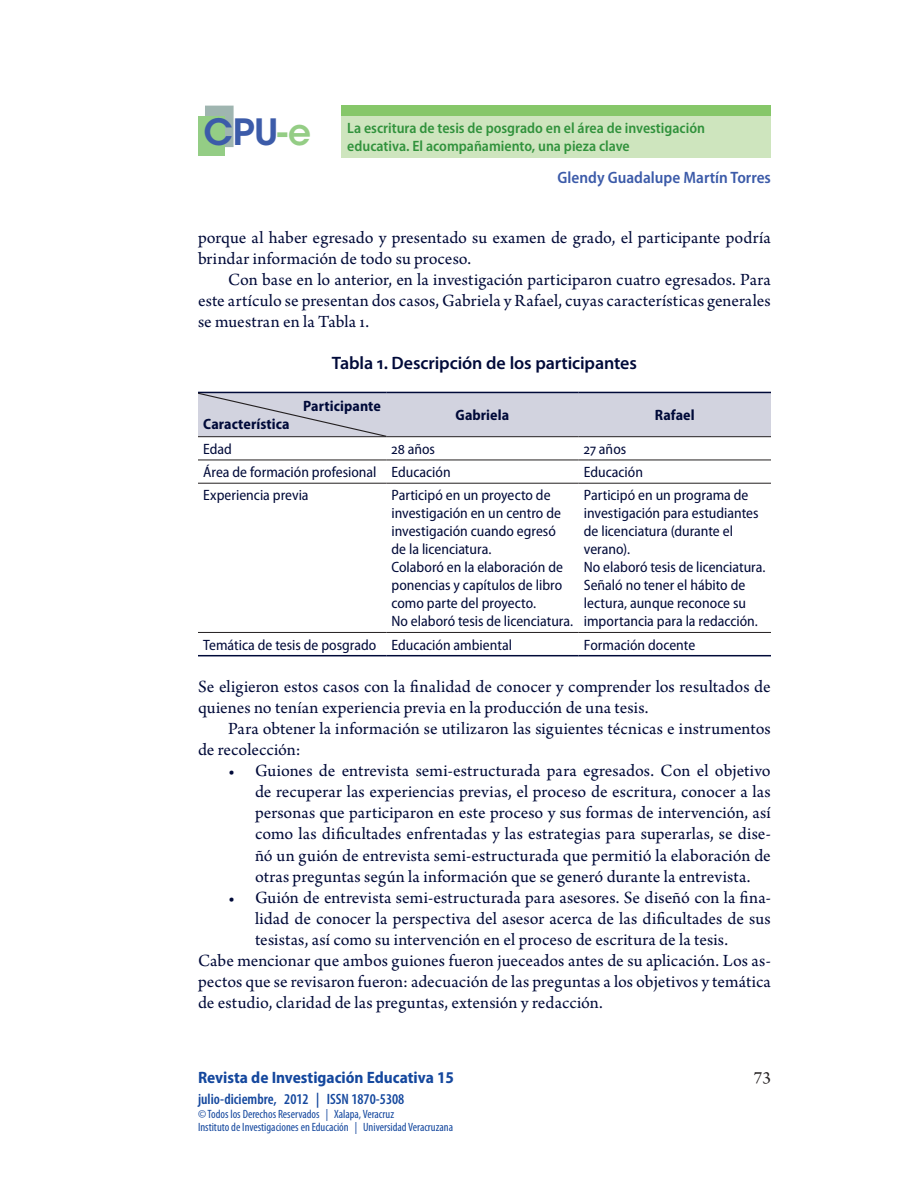
<style>
.page{position:relative;width:918px;height:1188px;background:#fff}
.page>*{position:absolute;margin:0;border:0;box-sizing:border-box;transform-origin:0 0}
.t1{font:600 36px "ITC Avant Garde Std";color:#3c5ba9}
.t2{font:18px/21px "Arno Pro";color:#000a39}
.t3{font:600 18px "Myriad Pro";letter-spacing:-.005em;color:#000a39}
.t4{font:18px "Arno Pro";color:#231f20}
.t5{font:700 semi-condensed 16.5px "Myriad Pro";color:#15489e}
.t6{font:600 semi-condensed 16.5px "Myriad Pro";color:#3c5ba9}
.t7{font:semi-condensed 15px/18px "Myriad Pro";color:#000a39}
.t8{font:600 semi-condensed 15px/18px "Myriad Pro";color:#31923c}
.t9{font:700 semi-condensed 15px "Myriad Pro";letter-spacing:.005em;color:#000a39}
.t10{font:600 condensed 15px "Myriad Pro";color:#15489e}
.t11{font:condensed 12px/13.5px "Myriad Pro";color:#15489e}
.s1{color:#94cd85}
</style>
<div class="page">
<div style="left:205px;top:106px;width:29px;height:41px;background:#9fb5b0;border:2px solid #9fb5b0"></div>
<div style="left:198px;top:116px;width:27px;height:40px;background:#94cd85"></div>
<div style="left:341px;top:116px;width:430px;height:41px;background:#cee5be"></div>
<div style="left:341px;top:106px;width:430px;height:10px;background:#86c769"></div>
<hr style="left:198px;top:460px;width:188px;height:1px;background:#231f20">
<hr style="left:386px;top:460px;width:193px;height:1px;background:#231f20">
<hr style="left:579px;top:460px;width:192px;height:1px;background:#231f20">
<hr style="left:198px;top:483px;width:188px;height:1px;background:#231f20">
<hr style="left:386px;top:483px;width:193px;height:1px;background:#231f20">
<hr style="left:579px;top:483px;width:192px;height:1px;background:#231f20">
<hr style="left:198px;top:655px;width:188px;height:1px;background:#000a39">
<hr style="left:386px;top:655px;width:193px;height:1px;background:#000a39">
<hr style="left:579px;top:655px;width:192px;height:1px;background:#000a39">
<hr style="left:198px;top:632px;width:188px;height:1px;background:#231f20">
<hr style="left:386px;top:632px;width:193px;height:1px;background:#231f20">
<hr style="left:579px;top:632px;width:192px;height:1px;background:#231f20">
<svg style="left:198px;top:392px;width:573px;height:45px"></svg>
<h1 class="t1" style="left:203px;top:109px;width:109px">CPU<span class="s1">-e</span></h1>
<p class="t8" style="left:347px;top:120px;width:359px">La escritura de tesis de posgrado en el área de investigación educativa. El acompañamiento, una pieza clave</p>
<p class="t6" style="left:558px;top:168px;width:215px">Glendy Guadalupe Martín Torres</p>
<p class="t2" style="left:198px;top:228px;width:574px">porque al haber egresado y presentado su examen de grado, el participante podría brindar información de todo su proceso.</p>
<p class="t2" style="left:198px;top:270px;width:574px;text-align:justify;text-indent:30px">Con base en lo anterior, en la investigación participaron cuatro egresados. Para este artículo se presentan dos casos, Gabriela y Rafael, cuyas características generales se muestran en la Tabla 1.</p>
<p class="t3" style="left:332px;top:352px;width:307px">Tabla 1. Descripción de los participantes</p>
<p class="t9" style="left:303px;top:398px;width:79px">Participante</p>
<p class="t9" style="left:203px;top:416px;width:88px">Característica</p>
<p class="t9" style="left:456px;top:407px;width:55px">Gabriela</p>
<p class="t9" style="left:655px;top:407px;width:41px">Rafael</p>
<p class="t7" style="left:203px;top:440px;width:30px">Edad</p>
<p class="t7" style="left:392px;top:440px;width:45px">28 años</p>
<p class="t7" style="left:584px;top:440px;width:44px">27 años</p>
<p class="t7" style="left:203px;top:464px;width:249px">Área de formación profesional Educación</p>
<p class="t7" style="left:584px;top:464px;width:61px">Educación</p>
<p class="t7" style="left:203px;top:487px;width:107px">Experiencia previa</p>
<p class="t7" style="left:392px;top:487px;width:183px">Participó en un proyecto de investigación en un centro de investigación cuando egresó de la licenciatura.<br>Colaboró en la elaboración de ponencias y capítulos de libro como parte del proyecto.<br>No elaboró tesis de licenciatura.</p>
<p class="t7" style="left:584px;top:487px;width:183px">Participó en un programa de investigación para estudiantes de licenciatura (durante el verano).<br>No elaboró tesis de licenciatura.<br>Señaló no tener el hábito de lectura, aunque reconoce su importancia para la redacción.</p>
<p class="t7" style="left:203px;top:636px;width:310px">Temática de tesis de posgrado Educación ambiental</p>
<p class="t7" style="left:584px;top:636px;width:113px">Formación docente</p>
<p class="t2" style="left:198px;top:677px;width:574px">Se eligieron estos casos con la finalidad de conocer y comprender los resultados de quienes no tenían experiencia previa en la producción de una tesis.</p>
<p class="t2" style="left:198px;top:720px;width:574px;text-indent:30px">Para obtener la información se utilizaron las siguientes técnicas e instrumentos de recolección:</p>
<p class="t2" style="left:255px;top:762px;width:518px;text-align:justify;text-indent:-27px">• Guiones de entrevista semi-estructurada para egresados. Con el objetivo de recuperar las experiencias previas, el proceso de escritura, conocer a las personas que participaron en este proceso y sus formas de intervención, así como las dificultades enfrentadas y las estrategias para superarlas, se dise&shy;ñó un guión de entrevista semi-estructurada que permitió la elaboración de otras preguntas según la información que se generó durante la entrevista.</p>
<p class="t2" style="left:228px;top:888px;width:545px">• Guión de entrevista semi-estructurada para asesores. Se diseñó con la fina-</p>
<p class="t2" style="left:255px;top:909px;width:517px">lidad de conocer la perspectiva del asesor acerca de las dificultades de sus</p>
<p class="t2" style="left:255px;top:930px;width:475px">tesistas, así como su intervención en el proceso de escritura de la tesis.</p>
<p class="t2" style="left:198px;top:951px;width:574px">Cabe mencionar que ambos guiones fueron jueceados antes de su aplicación. Los as-</p>
<p class="t2" style="left:198px;top:972px;width:574px">pectos que se revisaron fueron: adecuación de las preguntas a los objetivos y temática</p>
<p class="t2" style="left:198px;top:993px;width:406px">de estudio, claridad de las preguntas, extensión y redacción.</p>
<p class="t5" style="left:198px;top:1069px;width:258px">Revista de Investigación Educativa 15</p>
<p class="t10" style="left:198px;top:1091px;width:208px">julio-diciembre, 2012 | ISSN 1870-5308</p>
<p class="t11" style="left:198px;top:1107px;width:257px">© Todos los Derechos Reservados | Xalapa, Veracruz<br>Instituto de Investigaciones en Educación | Universidad Veracruzana</p>
<p class="t4" style="left:754px;top:1068px;width:19px">73</p>
</div>
